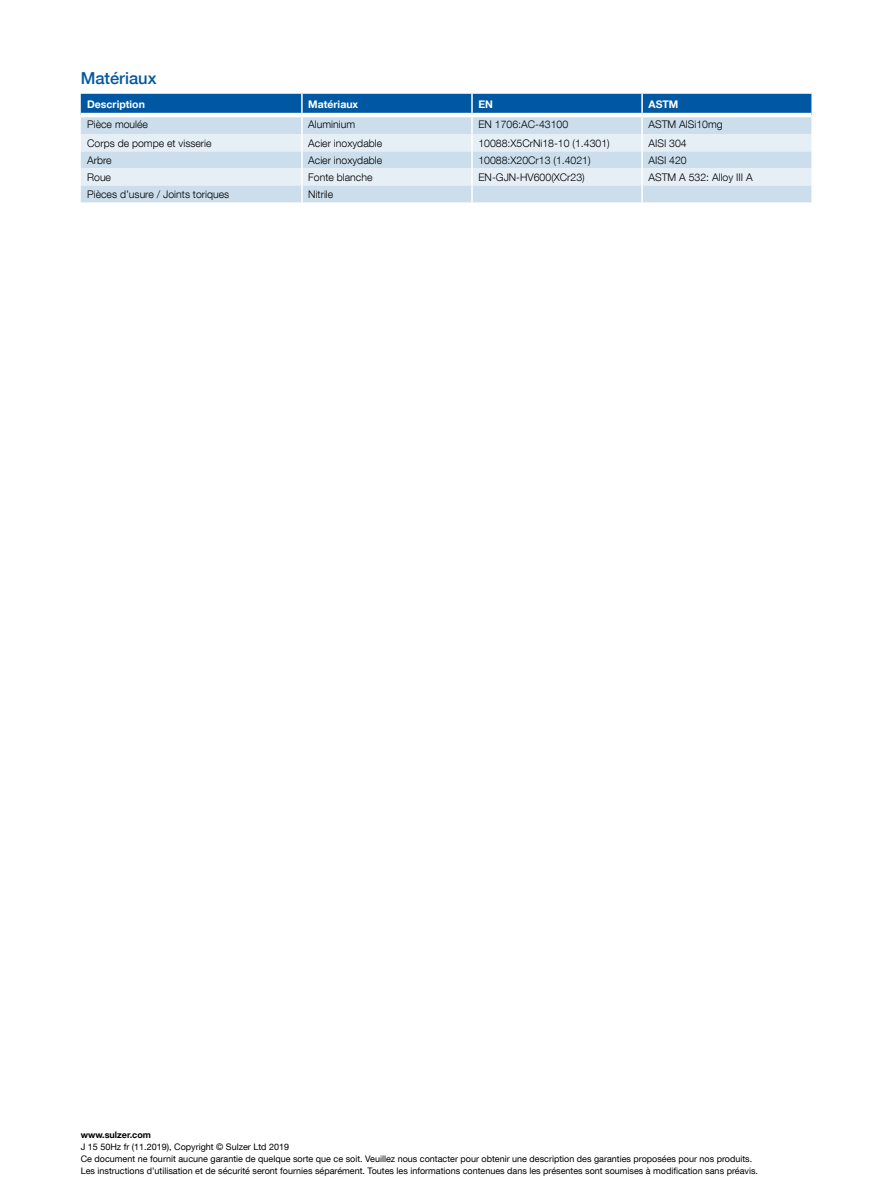
<style>
.page{position:relative;width:893px;height:1191px;background:#fff}
.page>*{position:absolute;margin:0;border:0;box-sizing:border-box;transform-origin:0 0}
.t1{font:500 16.5px "Helvetica Neue LT Com";color:#0058a2}
.t2{font:300 10.5px "Helvetica Neue LT Com";color:#000}
.t3{font:700 10.5px "Helvetica Neue LT Com";color:#fff}
.t4{font:9px/12px "Helvetica Neue LT Com";color:#000}
.t5{font:700 9px "Helvetica Neue LT Com";color:#000}
</style>
<div class="page">
<svg style="left:81px;top:94px;width:731px;height:108px;background:#b3cde3"></svg>
<h1 class="t1" style="left:81px;top:68px;width:77px">Matériaux</h1>
<p class="t3" style="left:87px;top:98px;width:59px">Description</p>
<p class="t3" style="left:308px;top:98px;width:51px">Matériaux</p>
<p class="t3" style="left:478px;top:98px;width:16px">EN</p>
<p class="t3" style="left:648px;top:98px;width:31px">ASTM</p>
<p class="t2" style="left:87px;top:118px;width:62px">Pièce moulée</p>
<p class="t2" style="left:308px;top:118px;width:48px">Aluminium</p>
<p class="t2" style="left:478px;top:118px;width:91px">EN 1706:AC-43100</p>
<p class="t2" style="left:648px;top:118px;width:76px">ASTM AlSi10mg</p>
<p class="t2" style="left:87px;top:136px;width:126px">Corps de pompe et visserie</p>
<p class="t2" style="left:308px;top:136px;width:75px">Acier inoxydable</p>
<p class="t2" style="left:478px;top:136px;width:133px">10088:X5CrNi18-10 (1.4301)</p>
<p class="t2" style="left:648px;top:136px;width:40px">AISI 304</p>
<p class="t2" style="left:87px;top:153px;width:26px">Arbre</p>
<p class="t2" style="left:308px;top:153px;width:75px">Acier inoxydable</p>
<p class="t2" style="left:478px;top:153px;width:114px">10088:X20Cr13 (1.4021)</p>
<p class="t2" style="left:648px;top:153px;width:40px">AISI 420</p>
<p class="t2" style="left:87px;top:170px;width:25px">Roue</p>
<p class="t2" style="left:308px;top:170px;width:66px">Fonte blanche</p>
<p class="t2" style="left:478px;top:170px;width:108px">EN-GJN-HV600(XCr23)</p>
<p class="t2" style="left:648px;top:170px;width:106px">ASTM A 532: Alloy III A</p>
<p class="t2" style="left:87px;top:187px;width:144px">Pièces d’usure / Joints toriques</p>
<p class="t2" style="left:308px;top:187px;width:27px">Nitrile</p>
<p class="t5" style="left:81px;top:1129px;width:72px">www.sulzer.com</p>
<p class="t4" style="left:81px;top:1140px;width:679px">J 15 50Hz fr (11.2019), Copyright © Sulzer Ltd 2019<br>Ce document ne fournit aucune garantie de quelque sorte que ce soit. Veuillez nous contacter pour obtenir une description des garanties proposées pour nos produits.<br>Les instructions d’utilisation et de sécurité seront fournies séparément. Toutes les informations contenues dans les présentes sont soumises à modification sans préavis.</p>
</div>
